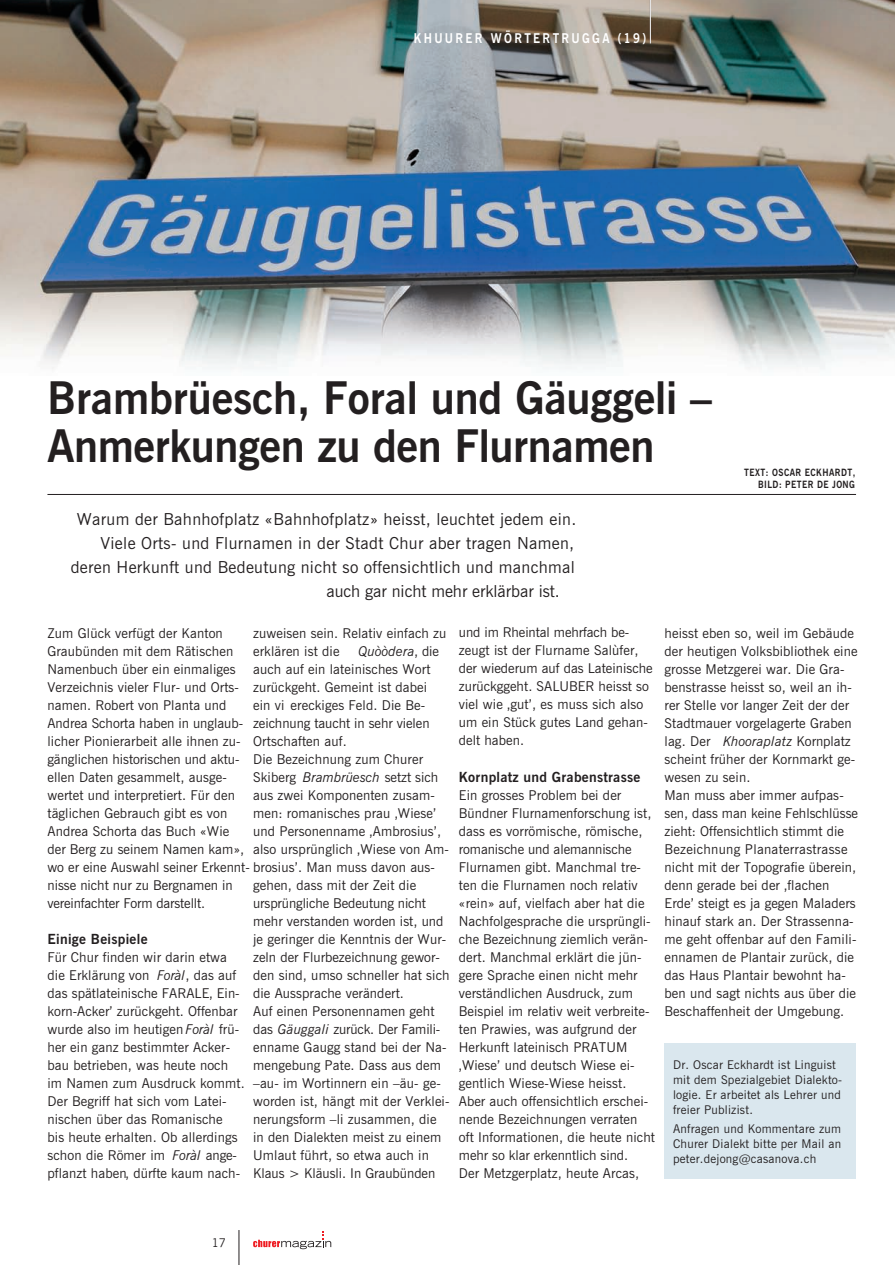
<style>
.page{position:relative;width:895px;height:1265px;background:#fff}
.page>*{position:absolute;margin:0;border:0;box-sizing:border-box;transform-origin:0 0}
.t1{font:700 45px/48px "News Gothic BT";letter-spacing:-.005em;color:#231f20}
.t2{font:16.5px "News Gothic BT";letter-spacing:.02em;color:#231f20}
.t3{font:16.5px "News Gothic BT";color:#231f20}
.t4{font:700 13.95px "News Gothic BT";letter-spacing:.02em;color:#231f20}
.t5{font:13.5px/18px "News Gothic BT";letter-spacing:.01em;color:#231f20}
.t6{font:700 13.5px "News Gothic BT";letter-spacing:.2em;color:#fff;scale:.86 1}
.t7{font:12px/15px "News Gothic BT";letter-spacing:.02em;color:#231f20}
.t8{font:700 10.05px/12px "News Gothic BT";letter-spacing:.05em;color:#231f20;text-align:right;scale:.86 1}
.s1{font-style:italic}
</style>
<div class="page">
<hr style="left:238px;top:1230px;width:1px;height:35px;background:#231f20">
<svg style="left:253px;top:1231px;width:78px;height:18px"></svg>
<img style="left:1px;top:0;width:893px;height:369px">
<hr style="left:47px;top:494px;width:808px;height:1px;background:#231f20">
<hr style="left:649px;top:0;width:1px;height:43px;background:#fff">
<div style="left:664px;top:1043px;width:191px;height:136px;background:#dae7ee"></div>
<p class="t6" style="left:413px;top:30px;width:272px">KHUURER WÖRTERTRUGGA (19)</p>
<h1 class="t1" style="left:47px;top:373px;width:666px">Brambrüesch, Foral und Gäuggeli –<br>Anmerkungen zu den Flurnamen</h1>
<p class="t8" style="left:744px;top:466px;width:130px">TEXT: OSCAR ECKHARDT,<br>BILD: PETER DE JONG</p>
<p class="t2" style="left:77px;top:509px;width:500px">Warum der Bahnhofplatz «Bahnhofplatz» heisst, leuchtet jedem ein.</p>
<p class="t2" style="left:100px;top:533px;width:475px">Viele Orts- und Flurnamen in der Stadt Chur aber tragen Namen,</p>
<p class="t2" style="left:71px;top:557px;width:505px">deren Herkunft und Bedeutung nicht so offensichtlich und manchmal</p>
<p class="t3" style="left:326px;top:581px;width:235px">auch gar nicht mehr erklärbar ist.</p>
<p class="t5" style="left:47px;top:624px;width:389px">Zum Glück verfügt der Kanton<br>Graubünden mit dem Rätischen<br>Namenbuch über ein einmaliges<br>Verzeichnis vieler Flur- und Orts-<br>namen. Robert von Planta und<br>Andrea Schorta haben in unglaub-<br>licher Pionierarbeit alle ihnen zu-<br>gänglichen historischen und aktu-<br>ellen Daten gesammelt, ausge-<br>wertet und interpretiert. Für den<br>täglichen Gebrauch gibt es von<br>Andrea Schorta das Buch «Wie<br>der Berg zu seinem Namen kam»,<br>wo er eine Auswahl seiner Erkennt- brosius’. Man muss davon aus&shy;nisse nicht nur zu Bergnamen in<br>vereinfachter Form darstellt.</p>
<p class="t4" style="left:47px;top:930px;width:102px">Einige Beispiele</p>
<p class="t5" style="left:47px;top:948px;width:199px">Für Chur finden wir darin etwa die Erklärung von <span class="s1">Foràl</span>, das auf das spätlateinische FARALE‚ Ein&shy;korn-Acker’ zurückgeht. Offenbar wurde also im heutigen <span class="s1">Foràl</span> frü&shy;her ein ganz bestimmter Acker&shy;bau betrieben, was heute noch im Namen zum Ausdruck kommt.<br>Der Begriff hat sich vom Latei&shy;nischen über das Romanische<br>bis heute erhalten. Ob allerdings schon die Römer im <span class="s1">Foràl</span> ange&shy;pflanzt haben, dürfte kaum nach-</p>
<p class="t5" style="left:458px;top:623px;width:195px">und im Rheintal mehrfach be&shy;zeugt ist der Flurname Salùfer, der wiederum auf das Lateinische zurückggeht. SALUBER heisst so viel wie ‚gut’, es muss sich also um ein Stück gutes Land gehan&shy;delt haben.</p>
<p class="t4" style="left:458px;top:768px;width:183px">Kornplatz und Grabenstrasse</p>
<p class="t5" style="left:458px;top:786px;width:198px">Ein grosses Problem bei der<br>Bündner Flurnamenforschung ist, dass es vorrömische, römische, romanische und alemannische<br>Flurnamen gibt. Manchmal tre&shy;ten die Flurnamen noch relativ «rein» auf, vielfach aber hat die<br>Nachfolgesprache die ursprüngli&shy;che Bezeichnung ziemlich verän&shy;dert. Manchmal erklärt die jün&shy;gere Sprache einen nicht mehr verständlichen Ausdruck, zum<br>Beispiel im relativ weit verbreite&shy;ten Prawies, was aufgrund der<br>Herkunft lateinisch PRATUM ‚Wiese’ und deutsch Wiese ei&shy;gentlich Wiese-Wiese heisst.<br>Aber auch offensichtlich erschei&shy;nende Bezeichnungen verraten oft Informationen, die heute nicht mehr so klar erkenntlich sind.<br>Der Metzgerplatz, heute Arcas,</p>
<p class="t5" style="left:253px;top:623px;width:195px">zuweisen sein. Relativ einfach zu erklären ist die</p>
<p class="t5" style="left:253px;top:641px;width:197px;text-indent:105px"><span class="s1">Quòòdera</span>, die auch auf ein lateinisches Wort zurückgeht. Gemeint ist dabei<br>ein vi ereckiges Feld. Die Be&shy;zeichnung taucht in sehr vielen<br>Ortschaften auf.<br>Die Bezeichnung zum Churer<br>Skiberg <span class="s1">Brambrüesch</span> setzt sich aus zwei Komponenten zusam&shy;men: romanisches prau ‚Wiese’ und Personenname ‚Ambrosius’, also ursprünglich ‚Wiese von Am-</p>
<p class="t5" style="left:253px;top:875px;width:198px">gehen, dass mit der Zeit die ursprüngliche Bedeutung nicht mehr verstanden worden ist, und je geringer die Kenntnis der Wur&shy;zeln der Flurbezeichnung gewor&shy;den sind, umso schneller hat sich die Aussprache verändert.<br>Auf einen Personennamen geht das <span class="s1">Gäuggali</span> zurück. Der Famili&shy;enname Gaugg stand bei der Na&shy;mengebung Pate. Dass aus dem –au- im Wortinnern ein –äu- ge&shy;worden ist, hängt mit der Verklei&shy;nerungsform –li zusammen, die in den Dialekten meist zu einem<br>Umlaut führt, so etwa auch in<br>Klaus &gt; Kläusli. In Graubünden</p>
<p class="t5" style="left:664px;top:623px;width:195px">heisst eben so, weil im Gebäude der heutigen Volksbibliothek eine grosse Metzgerei war. Die Gra&shy;benstrasse heisst so, weil an ih&shy;rer Stelle vor langer Zeit der der<br>Stadtmauer vorgelagerte Graben lag. Der <span class="s1">Khooraplatz</span> Kornplatz scheint früher der Kornmarkt ge&shy;wesen zu sein.<br>Man muss aber immer aufpas&shy;sen, dass man keine Fehlschlüsse zieht: Offensichtlich stimmt die<br>Bezeichnung Planaterrastrasse nicht mit der Topografie überein, denn gerade bei der ‚flachen<br>Erde’ steigt es ja gegen Maladers hinauf stark an. Der Strassenna&shy;me geht offenbar auf den Famili&shy;ennamen de Plantair zurück, die das Haus Plantair bewohnt ha&shy;ben und sagt nichts aus über die<br>Beschaffenheit der Umgebung.</p>
<p class="t7" style="left:672px;top:1057px;width:170px">Dr. Oscar Eckhardt ist Linguist mit dem Spezialgebiet Dialekto&shy;logie. Er arbeitet als Lehrer und freier Publizist.</p>
<p class="t7" style="left:672px;top:1121px;width:170px;text-align:justify">Anfragen und Kommentare zum Churer Dialekt bitte per Mail an peter.dejong@casanova.ch</p>
<p class="t7" style="left:212px;top:1235px;width:16px">17</p>
</div>
